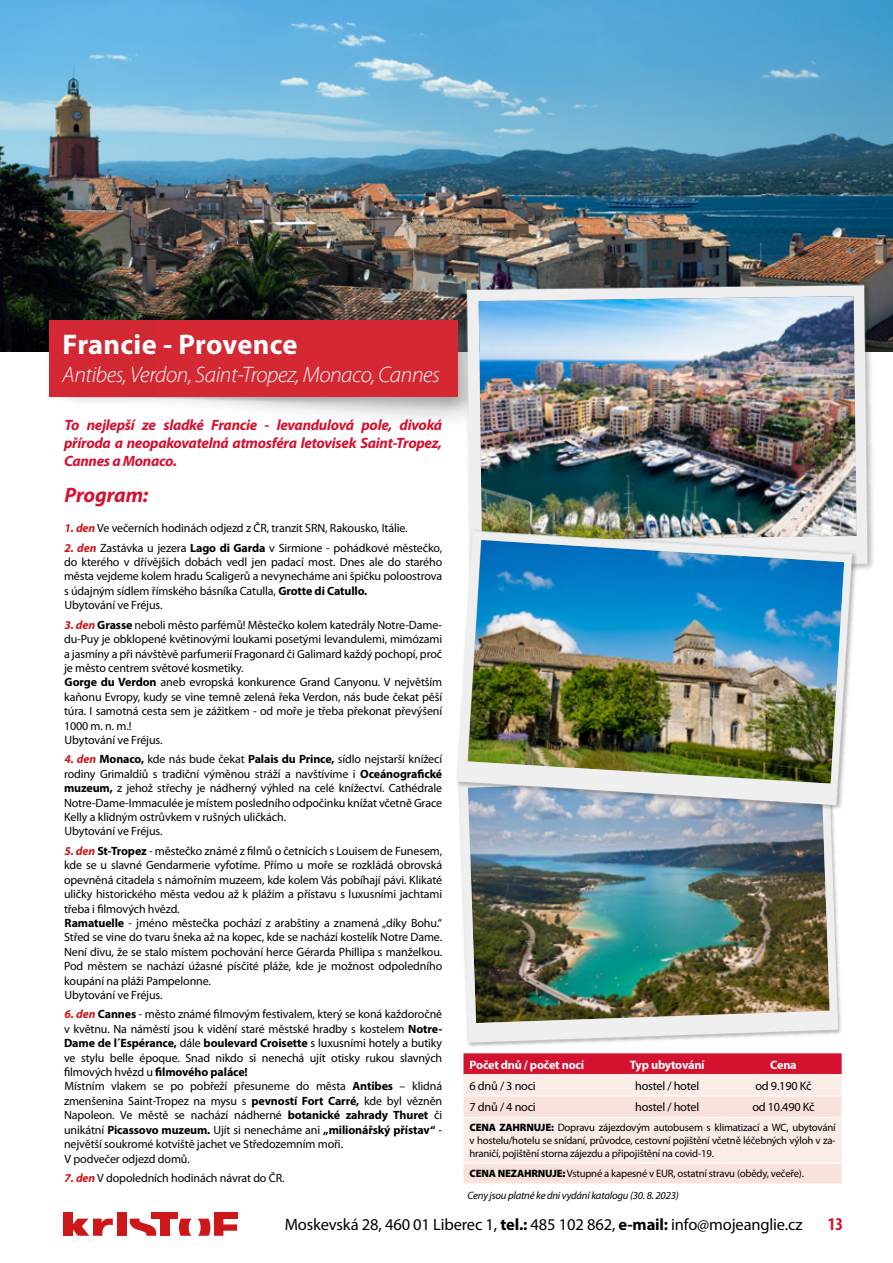
<style>
.page{position:relative;width:893px;height:1263px;background:#fff}
.page>*{position:absolute;margin:0;border:0;box-sizing:border-box;transform-origin:0 0}
.t1{font:700 28.5px "Myriad Pro";color:#fff}
.t2{font:italic 300 22.5px "Myriad Pro";letter-spacing:-.02em;color:#fff}
.t3{font:italic 700 21px "Myriad Pro";letter-spacing:-.01em;color:#d51130}
.t4{font:700 condensed 18px "Myriad Pro";color:#d51130}
.t5{font:16.5px "Myriad Pro";letter-spacing:-.01em;color:#000}
.t6{font:italic 700 15px/18px "Myriad Pro";letter-spacing:-.02em;color:#d51130;text-align:justify}
.t7{font:12.3px "Myriad Pro";letter-spacing:-.02em;color:#000}
.t8{font:700 12.3px "Myriad Pro";letter-spacing:-.02em;color:#fff}
.t9{font:12px/14.4px "Myriad Pro";letter-spacing:-.01em;color:#000}
.t10{font:10.65px/12.9px "Myriad Pro";letter-spacing:-.02em;color:#000;text-align:justify}
.s1{font-weight:700;font-style:italic;color:#cd1719}
.s2{font-weight:700}
.s3{font-weight:900}
.s4{font-style:italic}
</style>
<div class="page">
<div style="left:63px;top:1212px;width:10px;height:24px;background:#cd1719"></div>
<div style="left:117px;top:1212px;width:10px;height:6px;background:#cd1719"></div>
<div style="left:151px;top:1212px;width:27px;height:6px;background:#cd1719"></div>
<div style="left:214px;top:1212px;width:23px;height:6px;background:#cd1719"></div>
<svg style="left:73px;top:1218px;width:40px;height:18px"></svg>
<div style="left:117px;top:1218px;width:10px;height:18px;background:#cd1719"></div>
<svg style="left:130px;top:1218px;width:26px;height:18px"></svg>
<div style="left:160px;top:1218px;width:9px;height:18px;background:#cd1719"></div>
<svg style="left:179px;top:1218px;width:58px;height:18px"></svg>
<svg style="left:463px;top:1055px;width:379px;height:128px;background:#f4c7c8"></svg>
<hr style="left:463px;top:1074px;width:146px;height:1px;background:#fff">
<hr style="left:609px;top:1074px;width:116px;height:1px;background:#fff">
<hr style="left:725px;top:1074px;width:117px;height:1px;background:#fff">
<hr style="left:463px;top:1095px;width:146px;height:1px;background:#fff">
<hr style="left:609px;top:1095px;width:116px;height:1px;background:#fff">
<hr style="left:725px;top:1095px;width:117px;height:1px;background:#fff">
<hr style="left:463px;top:1117px;width:146px;height:1px;background:#fff">
<hr style="left:609px;top:1117px;width:116px;height:1px;background:#fff">
<hr style="left:725px;top:1117px;width:117px;height:1px;background:#fff">
<hr style="left:463px;top:1163px;width:146px;height:1px;background:#fff">
<hr style="left:609px;top:1163px;width:116px;height:1px;background:#fff">
<hr style="left:725px;top:1163px;width:117px;height:1px;background:#fff">
<img style="left:459px;top:817px;width:383px;height:238px">
<img style="left:0;top:0;width:893px;height:351px">
<svg style="left:56px;top:397px;width:381px;height:23px"></svg>
<div style="left:49px;top:320px;width:409px;height:77px;background:#d42833"></div>
<img style="left:437px;top:255px;width:456px;height:252px">
<img style="left:456px;top:507px;width:418px;height:310px">
<h1 class="t1" style="left:63px;top:326px;width:237px">Francie - Provence</h1>
<h2 class="t2" style="left:63px;top:362px;width:379px">Antibes, Verdon, Saint-Tropez, Monaco, Cannes</h2>
<p class="t6" style="left:64px;top:415px;width:380px">To nejlepší ze sladké Francie - levandulová pole, divoká příroda a neopakovatelná atmosféra letovisek Saint-Tropez, Cannes a Monaco.</p>
<h3 class="t3" style="left:65px;top:481px;width:85px">Program:</h3>
<p class="t9" style="left:65px;top:521px;width:345px"><span class="s1">1. den</span> Ve večerních hodinách odjezd z ČR, tranzit SRN, Rakousko, Itálie.</p>
<p class="t9" style="left:64px;top:541px;width:380px"><span class="s1">2. den</span> Zastávka u jezera <span class="s2">Lago di Garda</span> v Sirmione - pohádkové městečko, do kterého v dřívějších dobách vedl jen padací most. Dnes ale do starého města vejdeme kolem hradu Scaligerů a nevynecháme ani špičku poloostrova s údajným sídlem římského básníka Catulla, <span class="s2">Grotte di Catullo.<br></span>Ubytování ve Fréjus.</p>
<p class="t9" style="left:64px;top:618px;width:380px"><span class="s1">3. den</span> <span class="s2">Grasse</span> neboli město parfémů! Městečko kolem katedrály Notre-Dame&shy;du-Puy je obklopené květinovými loukami posetými levandulemi, mimózami a jasmíny a při návštěvě parfumerií Fragonard či Galimard každý pochopí, proč je město centrem světové kosmetiky.<br><span class="s2">Gorge du Verdon</span> aneb evropská konkurence Grand Canyonu. V největším kaňonu Evropy, kudy se vine temně zelená řeka Verdon, nás bude čekat pěší túra. I samotná cesta sem je zážitkem - od moře je třeba překonat převýšení 1000 m. n. m.!<br>Ubytování ve Fréjus.</p>
<p class="t9" style="left:64px;top:752px;width:380px"><span class="s1">4. den</span> <span class="s2">Monaco,</span> kde nás bude čekat <span class="s2">Palais du Prince,</span> sídlo nejstarší knížecí rodiny Grimaldiů s tradiční výměnou stráží a navštívíme i <span class="s2">Oceánografické muzeum,</span> z jehož střechy je nádherný výhled na celé knížectví. Cathédrale Notre-Dame-Immaculée je místem posledního odpočinku knížat včetně Grace Kelly a klidným ostrůvkem v rušných uličkách.<br>Ubytování ve Fréjus.</p>
<p class="t9" style="left:64px;top:844px;width:380px"><span class="s1">5. den</span> <span class="s2">St-Tropez</span> - městečko známé z filmů o četnících s Louisem de Funesem, kde se u slavné Gendarmerie vyfotíme. Přímo u moře se rozkládá obrovská opevněná citadela s námořním muzeem, kde kolem Vás pobíhají pávi. Klikaté uličky historického města vedou až k plážím a přístavu s luxusními jachtami třeba i filmových hvězd.<br><span class="s2">Ramatuelle</span> - jméno městečka pochází z arabštiny a znamená „díky Bohu.“ Střed se vine do tvaru šneka až na kopec, kde se nachází kostelík Notre Dame.<br>Není divu, že se stalo místem pochování herce Gérarda Phillipa s manželkou.<br>Pod městem se nachází úžasné písčité pláže, kde je možnost odpoledního koupání na pláži Pampelonne.<br>Ubytování ve Fréjus.</p>
<p class="t9" style="left:64px;top:1007px;width:380px"><span class="s1">6. den</span> <span class="s2">Cannes</span> - město známé filmovým festivalem, který se koná každoročně v květnu. Na náměstí jsou k vidění staré městské hradby s kostelem <span class="s2">Notre-Dame de l´Espérance,</span> dále <span class="s2">boulevard Croisette</span> s luxusními hotely a butiky ve stylu belle époque. Snad nikdo si nenechá ujít otisky rukou slavných filmových hvězd u <span class="s2">filmového paláce!<br></span>Místním vlakem se po pobřeží přesuneme do města <span class="s2">Antibes</span> – klidná zmenšenina Saint-Tropez na mysu s <span class="s2">pevností Fort Carré,</span> kde byl vězněn Napoleon. Ve městě se nachází nádherné <span class="s2">botanické zahrady Thuret</span> či unikátní <span class="s2">Picassovo muzeum.</span> Ujít si nenecháme ani <span class="s2">„milionářský přístav“</span> - největší soukromé kotviště jachet ve Středozemním moři.<br>V podvečer odjezd domů.</p>
<p class="t9" style="left:65px;top:1171px;width:221px"><span class="s1">7. den</span> V dopoledních hodinách návrat do ČR.</p>
<p class="t8" style="left:470px;top:1056px;width:116px">Počet dnů / počet nocí</p>
<p class="t8" style="left:630px;top:1056px;width:76px">Typ ubytování</p>
<p class="t8" style="left:770px;top:1056px;width:28px">Cena</p>
<p class="t7" style="left:470px;top:1079px;width:68px">6 dnů / 3 noci</p>
<p class="t7" style="left:635px;top:1079px;width:66px">hostel / hotel</p>
<p class="t7" style="left:755px;top:1079px;width:58px">od 9.190 Kč</p>
<p class="t7" style="left:470px;top:1100px;width:68px">7 dnů / 4 noci</p>
<p class="t7" style="left:635px;top:1100px;width:66px">hostel / hotel</p>
<p class="t7" style="left:752px;top:1100px;width:64px">od 10.490 Kč</p>
<p class="t10" style="left:470px;top:1121px;width:367px"><span class="s3">CENA ZAHRNUJE:</span> Dopravu zájezdovým autobusem s klimatizací a WC, ubytování v hostelu/hotelu se snídaní, průvodce, cestovní pojištění včetně léčebných výloh v za&shy;hraničí, pojištění storna zájezdu a připojištění na covid-19.</p>
<p class="t10" style="left:468px;top:1163px;width:338px;line-height:21.9px"><span class="s3">CENA NEZAHRNUJE:</span> Vstupné a kapesné v EUR, ostatní stravu (obědy, večeře).<br><span class="s4">Ceny jsou platné ke dni vydání katalogu (30. 8. 2023)</span></p>
<h3 class="t5" style="left:285px;top:1216px;width:519px">Moskevská 28, 460 01 Liberec 1, <span class="s2">tel.:</span> 485 102 862, <span class="s2">e-mail:</span> info@mojeanglie.cz</h3>
<h3 class="t4" style="left:828px;top:1213px;width:17px">13</h3>
</div>
